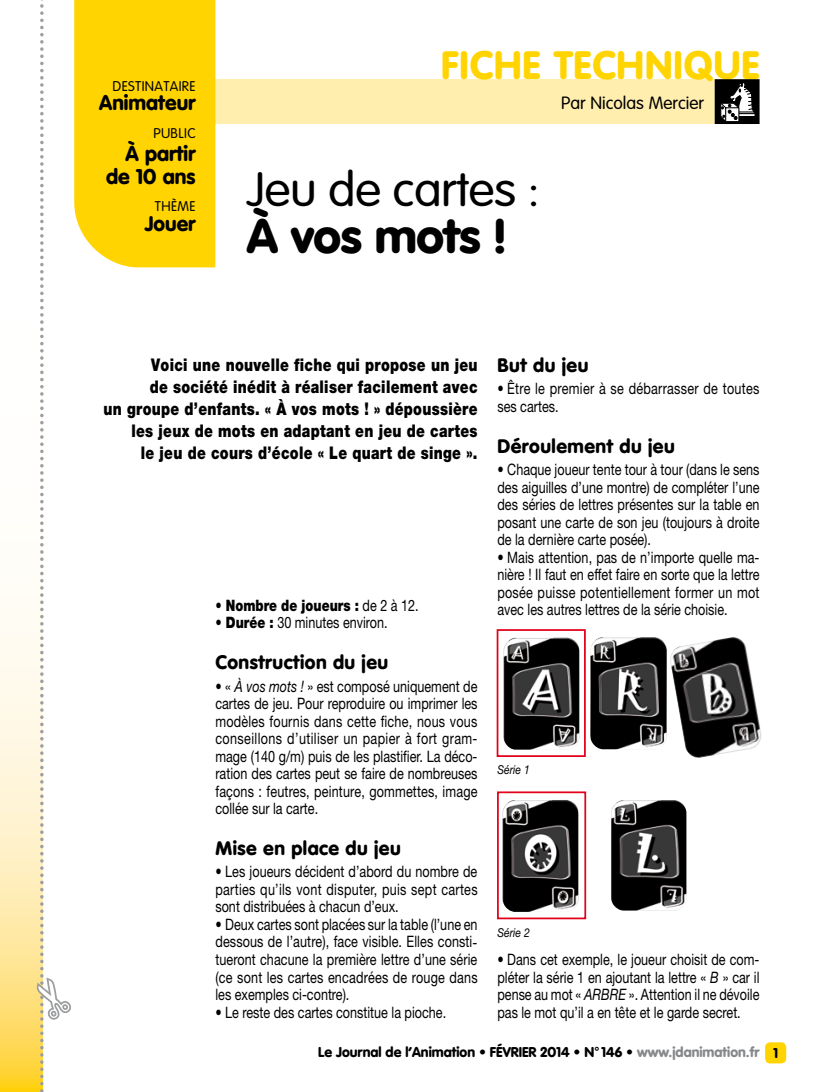
<style>
.page{position:relative;width:834px;height:1092px;background:#fff}
.page>*{position:absolute;margin:0;border:0;box-sizing:border-box;transform-origin:0 0}
.t1{font:300 47.25px "VAG Rounded";color:#000;scale:1.05 1}
.t2{font:900 47.25px "VAG Rounded";letter-spacing:-.01em;color:#000;scale:1.05 1}
.t3{font:900 39.02px "VAG Rounded";letter-spacing:.025em;color:#ffd400}
.t4{font:900 21px/22.8px "VAG Rounded";color:#000;text-align:right}
.t5{font:900 20.82px "VAG Rounded";color:#000}
.t6{font:900 19.25px "VAG Rounded";letter-spacing:.025em;color:#000}
.t7{font:900 17.5px/21.9px "Helvetica Neue";letter-spacing:.02em;color:#000;text-align:right;scale:.8 1}
.t8{font:300 17.5px "VAG Rounded";color:#000}
.t9{font:15.75px/17.5px "Helvetica Neue";color:#000;text-align:justify;scale:.8 1}
.t10{font:15.75px/17.5px "Helvetica Neue";letter-spacing:.02em;color:#000;scale:.8 1}
.t11{font:900 15.75px "Helvetica Neue";color:#000;scale:.8 1}
.t12{font:900 14px "VAG Rounded";color:#000}
.t13{font:300 13.83px "VAG Rounded";letter-spacing:.025em;color:#000}
.t14{font:italic 12.25px "Helvetica Neue";color:#000;scale:.85 1}
.s1{font-weight:400}
.s2{font-weight:900}
.s3{font-style:italic}
.s4{color:#87888a}
</style>
<div class="page">
<div style="left:765px;top:1042px;width:21px;height:21px;background:#ffd400;border-radius:5px"></div>
<svg style="left:0;top:609px;width:34px;height:482px;background:#ffedb4"></svg>
<div style="left:76px;top:79px;width:683px;height:45px;background:#ffeeae"></div>
<div style="left:74px;top:0;width:141px;height:267px;background:#ffd400"></div>
<svg style="left:717px;top:82px;width:39px;height:39px;background:#525252"></svg>
<div style="left:714px;top:79px;width:45px;height:45px;border:2px solid #000"></div>
<img style="left:590px;top:637px;width:77px;height:112px">
<img style="left:670px;top:637px;width:92px;height:121px">
<img style="left:503px;top:637px;width:76px;height:113px">
<div style="left:496px;top:629px;width:89px;height:128px;border:2px solid #e2001a"></div>
<img style="left:502px;top:800px;width:77px;height:112px">
<img style="left:611px;top:800px;width:75px;height:110px">
<div style="left:497px;top:791px;width:89px;height:128px;border:2px solid #e2001a"></div>
<svg style="left:34px;top:0;width:37px;height:1092px"></svg>
<p class="t13" style="left:113px;top:79px;width:84px">Destinataire</p>
<h3 class="t5" style="left:99px;top:90px;width:98px">Animateur</h3>
<p class="t13" style="left:153px;top:125px;width:44px">Public</p>
<h3 class="t4" style="left:106px;top:143px;width:91px">À partir de 10 ans</h3>
<p class="t13" style="left:155px;top:199px;width:42px">Thème</p>
<h3 class="t5" style="left:145px;top:210px;width:52px">Jouer</h3>
<h2 class="t3" style="left:441px;top:41px;width:318px">Fiche technique</h2>
<h1 class="t1" style="left:247px;top:162px;width:280px">Jeu de cartes :</h1>
<h1 class="t2" style="left:247px;top:208px;width:248px">À vos mots !</h1>
<p class="t8" style="left:561px;top:93px;width:144px">Par Nicolas Mercier</p>
<p class="t7" style="left:103px;top:354px;width:469px">Voici une nouvelle fiche qui propose un jeu<br>de société inédit à réaliser facilement avec<br>un groupe d’enfants. « À vos mots ! » dépoussière les jeux de mots en adaptant en jeu de cartes<br>le jeu de cours d’école « Le quart de singe ».</p>
<p class="t6" style="left:497px;top:353px;width:92px">But du jeu</p>
<p class="t10" style="left:497px;top:380px;width:329px">• Être le premier à se débarrasser de toutes ses cartes.</p>
<p class="t6" style="left:497px;top:434px;width:179px">Déroulement du jeu</p>
<p class="t9" style="left:497px;top:460px;width:329px">• Chaque joueur tente tour à tour (dans le sens des aiguilles d’une montre) de compléter l’une des séries de lettres présentes sur la table en posant une carte de son jeu (toujours à droite de la dernière carte posée).</p>
<p class="t9" style="left:497px;top:548px;width:329px">• Mais attention, pas de n’importe quelle ma&shy;nière ! Il faut en effet faire en sorte que la lettre posée puisse potentiellement former un mot avec les autres lettres de la série choisie.</p>
<p class="t11" style="left:215px;top:595px;width:255px">• Nombre de joueurs : <span class="s1">de 2 à 12.</span></p>
<p class="t9" style="left:215px;top:613px;width:217px"><span class="s2">• Durée :</span> 30 minutes environ.</p>
<p class="t6" style="left:215px;top:650px;width:174px">Construction du jeu</p>
<p class="t9" style="left:215px;top:677px;width:329px">• « <span class="s3">À vos mots !</span> » est composé uniquement de cartes de jeu. Pour reproduire ou imprimer les modèles fournis dans cette fiche, nous vous conseillons d’utiliser un papier à fort gram&shy;mage (140 g/m) puis de les plastifier. La déco&shy;ration des cartes peut se faire de nombreuses façons : feutres, peinture, gommettes, image collée sur la carte.</p>
<p class="t6" style="left:215px;top:836px;width:187px">Mise en place du jeu</p>
<p class="t9" style="left:215px;top:862px;width:329px">• Les joueurs décident d’abord du nombre de parties qu’ils vont disputer, puis sept cartes sont distribuées à chacun d’eux.</p>
<p class="t9" style="left:215px;top:915px;width:329px">• Deux cartes sont placées sur la table (l’une en dessous de l’autre), face visible. Elles consti&shy;tueront chacune la première lettre d’une série (ce sont les cartes encadrées de rouge dans les exemples ci-contre).</p>
<p class="t9" style="left:215px;top:1002px;width:290px">• Le reste des cartes constitue la pioche.</p>
<p class="t14" style="left:497px;top:762px;width:40px">Série 1</p>
<p class="t14" style="left:497px;top:924px;width:40px">Série 2</p>
<p class="t9" style="left:497px;top:950px;width:329px">• Dans cet exemple, le joueur choisit de com&shy;pléter la série 1 en ajoutant la lettre « <span class="s3">B</span> » car il pense au mot « <span class="s3">ARBRE</span> ». Attention il ne dévoile pas le mot qu’il a en tête et le garde secret.</p>
<p class="t12" style="left:318px;top:1043px;width:461px">Le Journal de l’Animation • FÉVRIER 2014 • N° 146 • <span class="s4">www.jdanimation.fr</span> 1</p>
</div>
